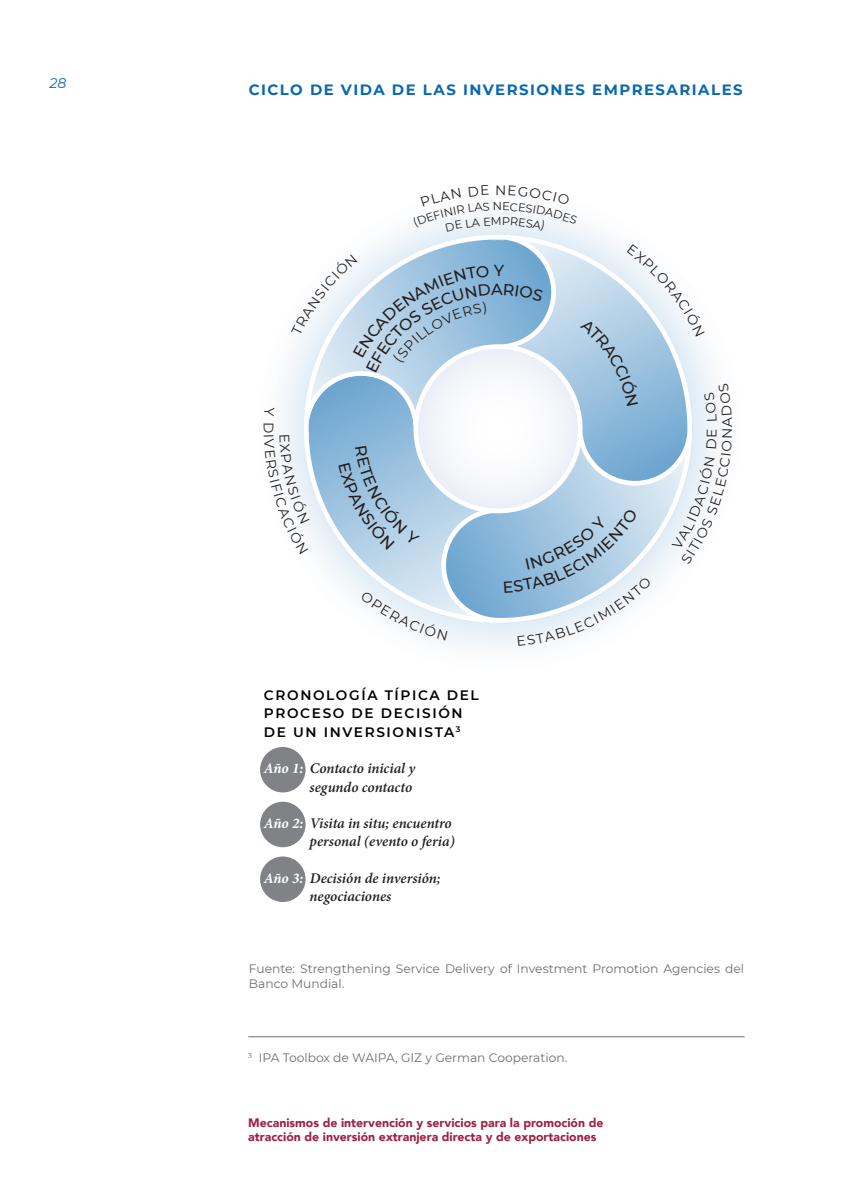
<style>
.page{position:relative;width:844px;height:1191px;background:#fff}
.page>*{position:absolute;margin:0;border:0;box-sizing:border-box;transform-origin:0 0}
.t1{font:500 15.92px "Montserrat";color:#241f20}
.t2{font:500 15.22px "Montserrat";color:#241f20;scale:.93 1}
.t3{font:italic 600 14.88px/18.2px "Minion Pro";letter-spacing:-.005em;color:#241f20;text-align:right}
.t4{font:700 14.88px "Montserrat";letter-spacing:.1em;color:#0968b1}
.t5{font:italic 14px "Montserrat";color:#0968b1}
.t6{font:600 13.65px/18.2px "Montserrat";letter-spacing:.12em;color:#010101}
.t7{font:13.65px "Montserrat";color:#241f20}
.t8{font:12.25px/15.8px "Montserrat";color:#6d6e71}
.t9{font:900 12.25px/14.7px "Avenir";color:#9f2242}
.s1{font-weight:700;color:#fff}
</style>
<div class="page">
<div style="left:260px;top:747px;width:45px;height:45px;background:#808285;border-radius:50%"></div>
<div style="left:260px;top:801px;width:45px;height:46px;background:#808285;border-radius:50%"></div>
<div style="left:260px;top:856px;width:45px;height:46px;background:#808285;border-radius:50%"></div>
<hr style="left:248px;top:1036px;width:496px;height:1px;background:#6d6e71">
<svg style="left:279px;top:209px;width:441px;height:437px"></svg>
<p class="t5" style="left:50px;top:73px;width:18px">28</p>
<p class="t4" style="left:249px;top:79px;width:495px">CICLO DE VIDA DE LAS INVERSIONES EMPRESARIALES</p>
<p class="t1" style="left:494px;top:259px;width:12px">Y</p>
<p class="t7" style="left:278px;top:421px;width:13px;rotate:90deg">D</p>
<p class="t1" style="left:491px;top:278px;width:13px">A</p>
<p class="t6" style="left:264px;top:685px;width:216px">CRONOLOGÍA TÍPICA DEL<br>PROCESO DE DECISIÓN<br>DE UN INVERSIONISTA<sup>3</sup></p>
<p class="t3" style="left:264px;top:759px;width:153px"><span class="s1">Año 1:</span> Contacto inicial y segundo contacto</p>
<p class="t3" style="left:264px;top:814px;width:192px"><span class="s1">Año 2:</span> Visita in situ; encuentro personal (evento o feria)</p>
<p class="t3" style="left:264px;top:868px;width:178px;text-align:center"><span class="s1">Año 3:</span> Decisión de inversión; negociaciones</p>
<p class="t2" style="left:266px;top:713px;width:69px">Mundial.</p>
<p class="t8" style="left:249px;top:960px;width:496px">Fuente: Strengthening Service Delivery of Investment Promotion Agencies del<br>Banco Mundial.</p>
<p class="t8" style="left:248px;top:1049px;width:320px"><sup>3</sup> IPA Toolbox de WAIPA, GIZ y German Cooperation.</p>
<p class="t9" style="left:248px;top:1114px;width:356px">Mecanismos de intervención y servicios para la promoción de atracción de inversión extranjera directa y de exportaciones</p>
</div>
